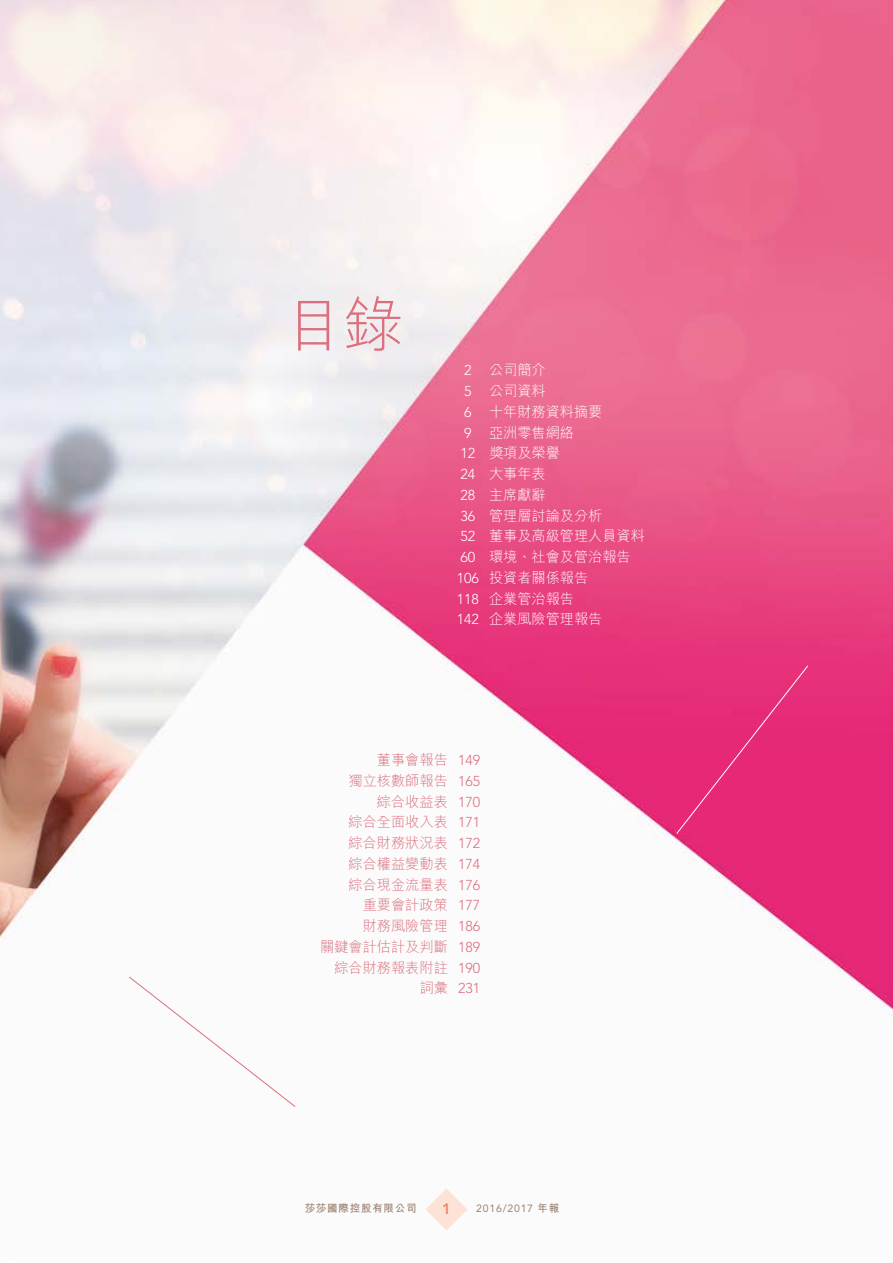
<style>
.page{position:relative;width:893px;height:1263px;background:#fff}
.page>*{position:absolute;margin:0;border:0;box-sizing:border-box;transform-origin:0 0}
.t1{font:300 60px "M Hei HK";color:#db6f7e}
.t2{font:800 15px "Avenir LT Std";color:#ef856d}
.t3{font:300 14.25px "M Hei HK";letter-spacing:-.005em;color:#fff}
.t4{font:300 14.25px/20.7px "M Hei HK";letter-spacing:-.005em;color:#db6f7e;text-align:right}
.t5{font:300 14.25px "Avenir LT Std";color:#db6f7e}
.t6{font:10.5px "Avenir LT Std";letter-spacing:.075em;color:#9c816e}
.t7{font:700 10.5px "M Hei HK";letter-spacing:.075em;color:#9c816e}
.s1{font-family:"Avenir LT Std"}
.s2{font-family:"M Hei HK"}
.s3{font-family:"M Hei HK";font-weight:700}
</style>
<div class="page">
<img style="left:0;top:0;width:893px;height:1231px">
<svg style="left:129px;top:976px;width:167px;height:131px"></svg>
<svg style="left:676px;top:665px;width:133px;height:169px;background:#e72c78"></svg>
<svg style="left:425px;top:1188px;width:43px;height:42px"></svg>
<h1 class="t1" style="left:285px;top:283px;width:120px">目錄</h1>
<p class="t3" style="left:464px;top:360px;width:83px"><span class="s1">2</span> 公司簡介</p>
<p class="t3" style="left:464px;top:381px;width:83px"><span class="s1">5</span> 公司資料</p>
<p class="t3" style="left:464px;top:402px;width:140px"><span class="s1">6</span> 十年財務資料摘要</p>
<p class="t3" style="left:464px;top:422px;width:112px"><span class="s1">9</span> 亞洲零售網絡</p>
<p class="t3" style="left:460px;top:443px;width:101px"><span class="s1">12</span> 獎項及榮譽</p>
<p class="t3" style="left:460px;top:464px;width:87px"><span class="s1">24</span> 大事年表</p>
<p class="t3" style="left:460px;top:485px;width:87px"><span class="s1">28</span> 主席獻辭</p>
<p class="t3" style="left:460px;top:505px;width:144px"><span class="s1">36</span> 管理層討論及分析</p>
<p class="t3" style="left:460px;top:526px;width:186px"><span class="s1">52</span> 董事及高級管理人員資料</p>
<p class="t3" style="left:460px;top:547px;width:172px"><span class="s1">60</span> 環境、社會及管治報告</p>
<p class="t3" style="left:457px;top:568px;width:133px"><span class="s1">106</span> 投資者關係報告</p>
<p class="t3" style="left:457px;top:588px;width:119px"><span class="s1">118</span> 企業管治報告</p>
<p class="t3" style="left:457px;top:609px;width:147px"><span class="s1">142</span> 企業風險管理報告</p>
<p class="t4" style="left:320px;top:749px;width:161px">董事會報告 <span class="s1">149<br></span>獨立核數師報告 <span class="s1">165<br></span>綜合收益表 <span class="s1">170<br></span>綜合全面收入表 <span class="s1">171<br></span>綜合財務狀況表 <span class="s1">172<br></span>綜合權益變動表 <span class="s1">174<br></span>綜合現金流量表 <span class="s1">176<br></span>重要會計政策 <span class="s1">177<br></span>財務風險管理 <span class="s1">186<br></span>關鍵會計估計及判斷 <span class="s1">189</span>綜合財務報表附註 <span class="s1">190</span></p>
<p class="t5" style="left:419px;top:980px;width:62px"><span class="s2">詞彙</span> 231</p>
<p class="t7" style="left:305px;top:1201px;width:114px">莎莎國際控股有限公司</p>
<p class="t2" style="left:442px;top:1200px;width:10px">1</p>
<p class="t6" style="left:476px;top:1202px;width:85px">2016/2017 <span class="s3">年報</span></p>
</div>
